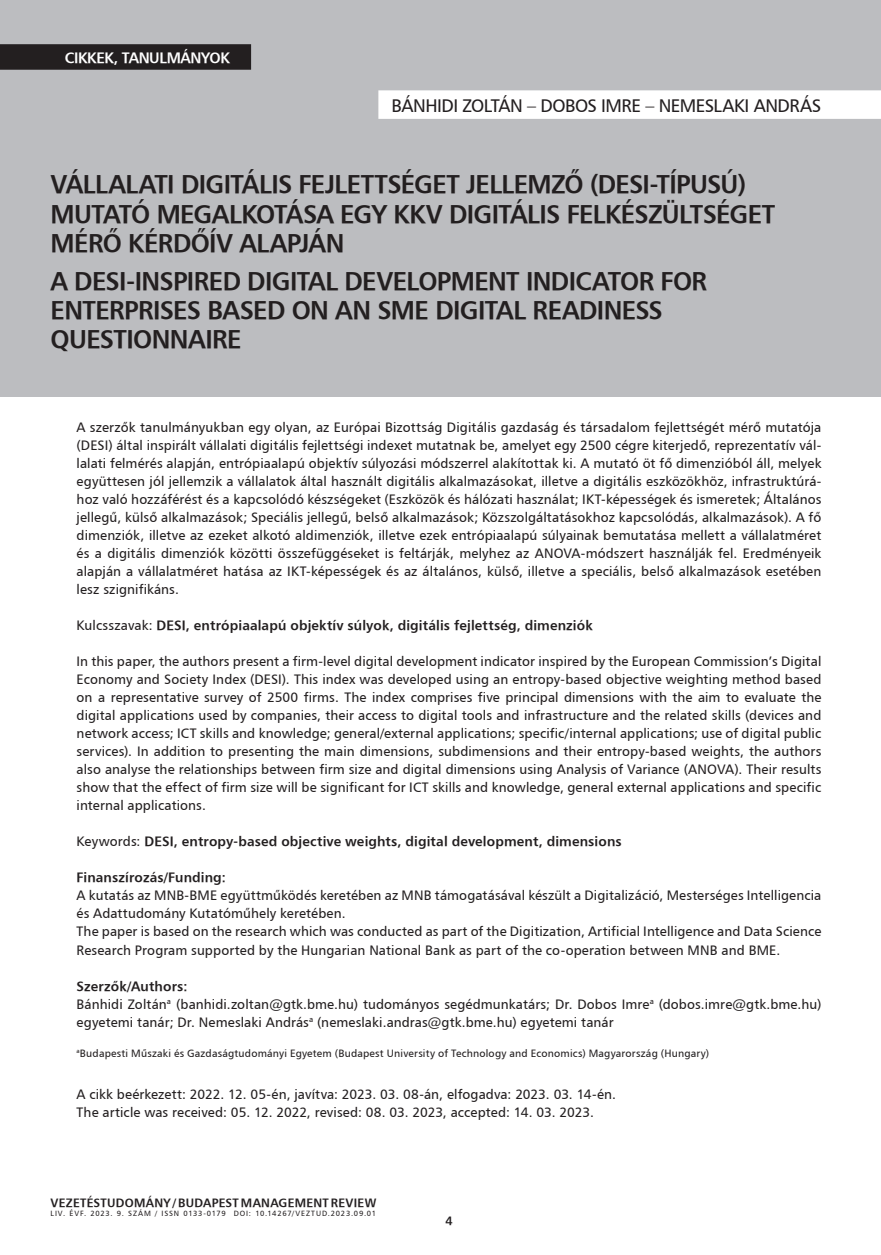
<style>
.page{position:relative;width:881px;height:1255px;background:#fff}
.page>*{position:absolute;margin:0;border:0;box-sizing:border-box;transform-origin:0 0}
.kenyérszöveg_opcionális{font:25.5px/29.4px "H Humanist 777 BT Bold";letter-spacing:-.025em;color:#231f20}
.kenyérszöveg_opcionális-2{font:18px "H Humanist 777 BT";letter-spacing:-.025em;color:#231f20}
.t1{font:15px "H Humanist 777 BT Bold";letter-spacing:-.025em;color:#fff}
.Kezdő_oldal_bevezető{font:13.5px/18px "H Humanist 777 BT";letter-spacing:.005em;color:#231f20}
.Kezdő_oldal_bevezető-2{font:13.5px "H Humanist 777 BT Bold";letter-spacing:.01em;color:#231f20}
.t2{font:12px "H Humanist 777 BT Bold";letter-spacing:.02em;color:#231f20}
.Lábjegyzet{font:10.5px "H Humanist 777 BT";letter-spacing:.015em;color:#231f20}
.t3{font:7.5px "H Humanist 777 BT";letter-spacing:.105em;color:#231f20}
.s1{font-family:"H Humanist 777 BT"}
</style>
<div class="page">
<div style="left:0;top:0;width:880px;height:396px;background:#bcbdc0"></div>
<div style="left:0;top:44px;width:251px;height:26px;background:#231f20"></div>
<div style="left:378px;top:90px;width:502px;height:29px;background:#fff"></div>
<p class="t1" style="left:65px;top:49px;width:166px">CIKKEK, TANULMÁNYOK</p>
<p class="kenyérszöveg_opcionális-2" style="left:391px;top:94px;width:431px">BÁNHIDI ZOLTÁN – DOBOS IMRE – NEMESLAKI ANDRÁS</p>
<p class="kenyérszöveg_opcionális" style="left:51px;top:169px;width:725px">VÁLLALATI DIGITÁLIS FEJLETTSÉGET JELLEMZŐ (DESI-TÍPUSÚ)<br>MUTATÓ MEGALKOTÁSA EGY KKV DIGITÁLIS FELKÉSZÜLTSÉGET<br>MÉRŐ KÉRDŐÍV ALAPJÁN</p>
<p class="kenyérszöveg_opcionális" style="left:51px;top:265px;width:657px">A DESI-INSPIRED DIGITAL DEVELOPMENT INDICATOR FOR<br>ENTERPRISES BASED ON AN SME DIGITAL READINESS<br>QUESTIONNAIRE</p>
<p class="Kezdő_oldal_bevezető" style="left:77px;top:418px;width:746px;text-align:justify">A szerzők tanulmányukban egy olyan, az Európai Bizottság Digitális gazdaság és társadalom fejlettségét mérő mutatója (DESI) által inspirált vállalati digitális fejlettségi indexet mutatnak be, amelyet egy 2500 cégre kiterjedő, reprezentatív vál&shy;lalati felmérés alapján, entrópiaalapú objektív súlyozási módszerrel alakítottak ki. A mutató öt fő dimenzióból áll, melyek együttesen jól jellemzik a vállalatok által használt digitális alkalmazásokat, illetve a digitális eszközökhöz, infrastruktúrá&shy;hoz való hozzáférést és a kapcsolódó készségeket (Eszközök és hálózati használat; IKT-képességek és ismeretek; Általános jellegű, külső alkalmazások; Speciális jellegű, belső alkalmazások; Közszolgáltatásokhoz kapcsolódás, alkalmazások). A fő dimenziók, illetve az ezeket alkotó aldimenziók, illetve ezek entrópiaalapú súlyainak bemutatása mellett a vállalatméret és a digitális dimenziók közötti összefüggéseket is feltárják, melyhez az ANOVA-módszert használják fel. Eredményeik alapján a vállalatméret hatása az IKT-képességek és az általános, külső, illetve a speciális, belső alkalmazások esetében lesz szignifikáns.</p>
<p class="Kezdő_oldal_bevezető-2" style="left:77px;top:617px;width:517px"><span class="s1">Kulcsszavak:</span> DESI, entrópiaalapú objektív súlyok, digitális fejlettség, dimenziók</p>
<p class="Kezdő_oldal_bevezető" style="left:77px;top:652px;width:746px;text-align:justify">In this paper, the authors present a firm-level digital development indicator inspired by the European Commission’s Digital Economy and Society Index (DESI). This index was developed using an entropy-based objective weighting method based on a representative survey of 2500 firms. The index comprises five principal dimensions with the aim to evaluate the digital applications used by companies, their access to digital tools and infrastructure and the related skills (devices and network access; ICT skills and knowledge; general/external applications; specific/internal applications; use of digital public services). In addition to presenting the main dimensions, subdimensions and their entropy-based weights, the authors also analyse the relationships between firm size and digital dimensions using Analysis of Variance (ANOVA). Their results show that the effect of firm size will be significant for ICT skills and knowledge, general external applications and specific internal applications.</p>
<p class="Kezdő_oldal_bevezető-2" style="left:77px;top:833px;width:546px"><span class="s1">Keywords:</span> DESI, entropy-based objective weights, digital development, dimensions</p>
<p class="Kezdő_oldal_bevezető-2" style="left:77px;top:869px;width:151px">Finanszírozás/Funding:</p>
<p class="Kezdő_oldal_bevezető" style="left:77px;top:886px;width:746px">A kutatás az MNB-BME együttműködés keretében az MNB támogatásával készült a Digitalizáció, Mesterséges Intelligencia és Adattudomány Kutatóműhely keretében.</p>
<p class="Kezdő_oldal_bevezető" style="left:77px;top:922px;width:746px">The paper is based on the research which was conducted as part of the Digitization, Artificial Intelligence and Data Science<br>Research Program supported by the Hungarian National Bank as part of the co-operation between MNB and BME.</p>
<p class="Kezdő_oldal_bevezető-2" style="left:77px;top:977px;width:112px">Szerzők/Authors:</p>
<p class="Kezdő_oldal_bevezető" style="left:77px;top:994px;width:746px">Bánhidi Zoltán<sup>a</sup> (banhidi.zoltan@gtk.bme.hu) tudományos segédmunkatárs; Dr. Dobos Imre<sup>a</sup> (dobos.imre@gtk.bme.hu) egyetemi tanár; Dr. Nemeslaki András<sup>a</sup> (nemeslaki.andras@gtk.bme.hu) egyetemi tanár</p>
<p class="Lábjegyzet" style="left:77px;top:1046px;width:634px"><sup>a</sup>Budapesti Műszaki és Gazdaságtudományi Egyetem (Budapest University of Technology and Economics) Magyarország (Hungary)</p>
<p class="Kezdő_oldal_bevezető" style="left:77px;top:1084px;width:541px">A cikk beérkezett: 2022. 12. 05-én, javítva: 2023. 03. 08-án, elfogadva: 2023. 03. 14-én.</p>
<p class="Kezdő_oldal_bevezető" style="left:77px;top:1102px;width:518px">The article was received: 05. 12. 2022, revised: 08. 03. 2023, accepted: 14. 03. 2023.</p>
<p class="t2" style="left:51px;top:1194px;width:327px">VEZETÉSTUDOMÁNY / BUDAPEST MANAGEMENT REVIEW</p>
<p class="t3" style="left:51px;top:1208px;width:327px">LIV. ÉVF. 2023. 9. SZÁM / ISSN 0133-0179 DOI: 10.14267/VEZTUD.2023.09.01</p>
<p class="t2" style="left:445px;top:1212px;width:9px">4</p>
</div>
